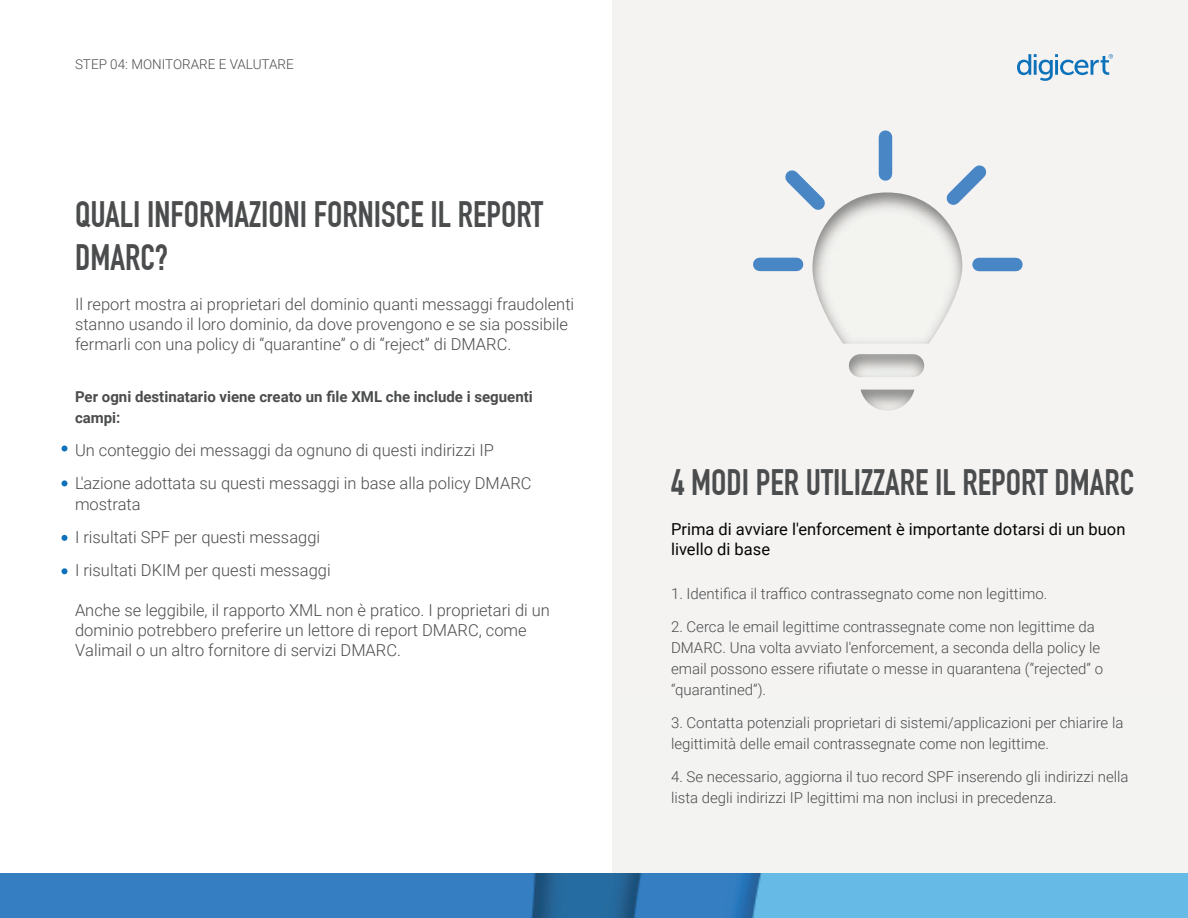
<style>
.page{position:relative;width:1188px;height:918px;background:#fff}
.page>*{position:absolute;margin:0;border:0;box-sizing:border-box;transform-origin:0 0}
.t1{font:700 36px/43.2px "DIN Condensed";color:#4b4c4d}
.t2{font:300 16.5px/19.8px "Roboto";color:#4b4c4d}
.t3{font:16.5px/19.8px "Roboto";color:#040503}
.t4{font:300 15px/21px "Roboto";color:#4b4c4d}
.t5{font:700 15px/21px "Roboto";color:#4b4c4d}
.t6{font:300 13.5px "Roboto";color:#4b4c4d}
.s1{font-style:inherit}
</style>
<div class="page">
<div style="left:613px;top:0;width:575px;height:918px;background:#f3f3f2"></div>
<svg style="left:813px;top:278px;width:148px;height:133px"></svg>
<svg style="left:1017px;top:54px;width:96px;height:27px"></svg>
<img style="left:0;top:873px;width:1188px;height:45px">
<svg style="left:753px;top:130px;width:270px;height:148px"></svg>
<svg style="left:62px;top:446px;width:6px;height:6px"></svg>
<svg style="left:62px;top:480px;width:6px;height:6px"></svg>
<svg style="left:62px;top:535px;width:6px;height:6px"></svg>
<svg style="left:62px;top:568px;width:6px;height:6px"></svg>
<p class="t6" style="left:75px;top:55px;width:220px">STEP 04: MONITORARE E VALUTARE</p>
<h1 class="t1" style="left:75px;top:193px;width:470px">QUALI INFORMAZIONI FORNISCE IL REPORT<br>DMARC?</h1>
<p class="t2" style="left:75px;top:294px;width:501px">Il report mostra ai proprietari del dominio quanti messaggi fraudolenti stanno usando il loro dominio, da dove provengono e se sia possibile fermarli con una policy di “quarantine” o di “reject” di DMARC.</p>
<p class="t5" style="left:75px;top:386px;width:459px">Per ogni destinatario viene creato un file XML che include i seguenti campi:</p>
<p class="t2" style="left:75px;top:433px;width:458px;line-height:33px">Un conteggio dei messaggi da ognuno di questi indirizzi IP<br>L'azione adottata su questi messaggi in base alla policy DMARC</p>
<p class="t2" style="left:75px;top:487px;width:257px;line-height:33px">mostrata<br>I risultati SPF per questi messaggi<br>I risultati DKIM per questi messaggi</p>
<p class="t2" style="left:75px;top:600px;width:477px">Anche se leggibile, il rapporto XML non è pratico. I proprietari di un dominio potrebbero preferire un <span class="s1">lettore</span> di report DMARC, come<br>Valimail o un altro fornitore di servizi DMARC.</p>
<h1 class="t1" style="left:671px;top:461px;width:465px">4 MODI PER UTILIZZARE IL REPORT DMARC</h1>
<p class="t3" style="left:671px;top:518px;width:456px">Prima di avviare l'enforcement è importante dotarsi di un buon livello di base</p>
<p class="t4" style="left:671px;top:582px;width:378px">1. Identifica il traffico contrassegnato come non legittimo.</p>
<p class="t4" style="left:671px;top:615px;width:434px">2. Cerca le email legittime contrassegnate come non legittime da DMARC. Una volta avviato l'enforcement, a seconda della policy le email possono essere rifiutate o messe in quarantena (“rejected” o “quarantined”).</p>
<p class="t4" style="left:671px;top:711px;width:454px">3. Contatta potenziali proprietari di sistemi/applicazioni per chiarire la legittimità delle email contrassegnate come non legittime.</p>
<p class="t4" style="left:671px;top:765px;width:459px">4. Se necessario, aggiorna il tuo record SPF inserendo gli indirizzi nella lista degli indirizzi IP legittimi ma non inclusi in precedenza.</p>
</div>
